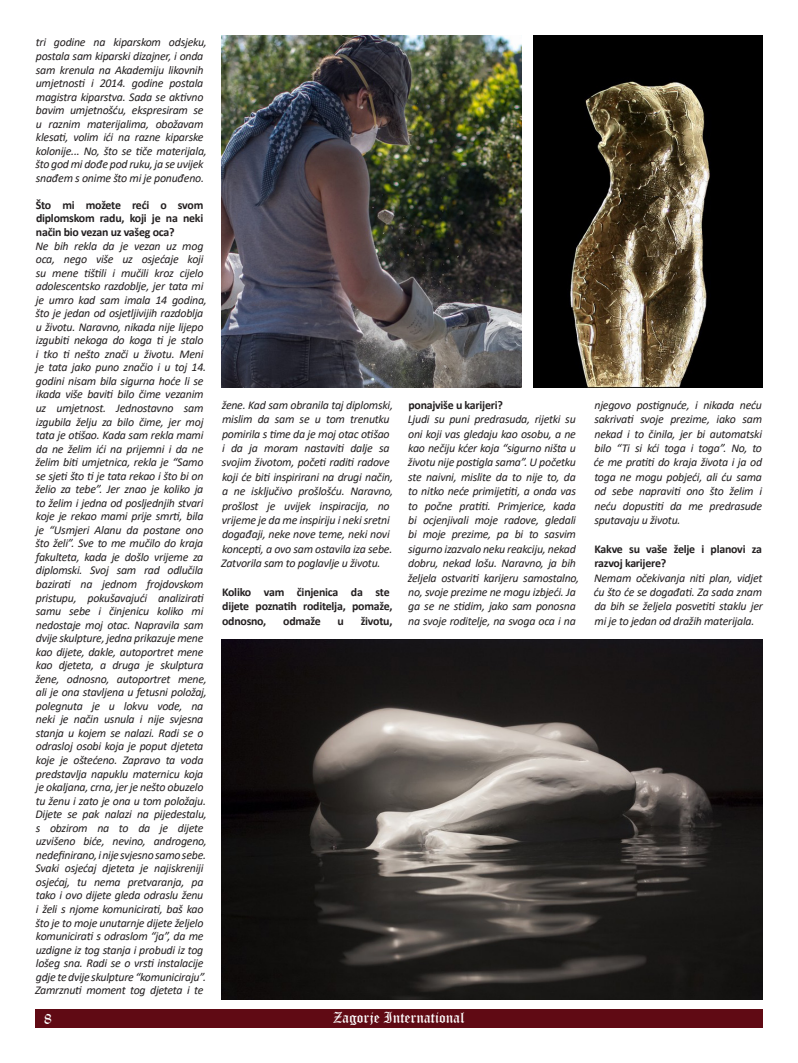
<style>
.page{position:relative;width:798px;height:1063px;background:#fff}
.page>*{position:absolute;margin:0;border:0;box-sizing:border-box;transform-origin:0 0}
.t1{font:15px "Old English Text";color:#fff}
.t2{font:italic 11.88px/13.5px "Calibri";letter-spacing:-.02em;color:#231f20}
.t3{font:700 11.88px/14.4px "Calibri";letter-spacing:-.02em;color:#231f20}
</style>
<div class="page">
<div style="left:35px;top:1009px;width:727px;height:19px;background:#600a14"></div>
<img style="left:221px;top:35px;width:300px;height:353px">
<img style="left:533px;top:35px;width:229px;height:353px">
<img style="left:221px;top:640px;width:541px;height:359px">
<p class="t2" style="left:35px;top:35px;width:173px">tri godine na kiparskom odsjeku, postala sam kiparski dizajner, i onda sam krenula na Akademiju likovnih umjetnosti i 2014. godine postala magistra kiparstva. Sada se aktivno bavim umjetnošću, ekspresiram se u raznim materijalima, obožavam klesati, volim ići na razne kiparske kolonije... No, što se tiče materijala, što god mi dođe pod ruku, ja se uvijek snađem s onime što mi je ponuđeno.</p>
<p class="t3" style="left:36px;top:198px;width:169px;line-height:13.5px;text-align:justify">Što mi možete reći o svom diplomskom radu, koji je na neki način bio vezan uz vašeg oca?</p>
<p class="t2" style="left:35px;top:238px;width:173px">Ne bih rekla da je vezan uz mog oca, nego više uz osjećaje koji su mene tištili i mučili kroz cijelo adolescentsko razdoblje, jer tata mi je umro kad sam imala 14 godina, što je jedan od osjetljivijih razdoblja u životu. Naravno, nikada nije lijepo izgubiti nekoga do koga ti je stalo i tko ti nešto znači u životu. Meni je tata jako puno značio i u toj 14. godini nisam bila sigurna hoće li se ikada više baviti bilo čime vezanim uz umjetnost. Jednostavno sam izgubila želju za bilo čime, jer moj tata je otišao. Kada sam rekla mami da ne želim ići na prijemni i da ne želim biti umjetnica, rekla je “Samo se sjeti što ti je tata rekao i što bi on želio za tebe”. Jer znao je koliko ja to želim i jedna od posljednjih stvari koje je rekao mami prije smrti, bila je “Usmjeri Alanu da postane ono što želi”. Sve to me mučilo do kraja fakulteta, kada je došlo vrijeme za diplomski. Svoj sam rad odlučila bazirati na jednom frojdovskom pristupu, pokušavajući analizirati samu sebe i činjenicu koliko mi nedostaje moj otac. Napravila sam dvije skulpture, jedna prikazuje mene kao dijete, dakle, autoportret mene kao djeteta, a druga je skulptura žene, odnosno, autoportret mene, ali je ona stavljena u fetusni položaj, polegnuta je u lokvu vode, na neki je način usnula i nije svjesna stanja u kojem se nalazi. Radi se o odrasloj osobi koja je poput djeteta koje je oštećeno. Zapravo ta voda predstavlja napuklu maternicu koja je okaljana, crna, jer je nešto obuzelo tu ženu i zato je ona u tom položaju.<br>Dijete se pak nalazi na pijedestalu, s obzirom na to da je dijete uzvišeno biće, nevino, androgeno, nedefinirano, i nije svjesno samo sebe.<br>Svaki osjećaj djeteta je najiskreniji osjećaj, tu nema pretvaranja, pa tako i ovo dijete gleda odraslu ženu i želi s njome komunicirati, baš kao što je to moje unutarnje dijete željelo komunicirati s odraslom “ja”, da me uzdigne iz tog stanja i probudi iz tog lošeg sna. Radi se o vrsti instalacije gdje te dvije skulpture “komuniciraju”.<br>Zamrznuti moment tog djeteta i te</p>
<p class="t2" style="left:221px;top:397px;width:173px;line-height:14.4px">žene. Kad sam obranila taj diplomski, mislim da sam se u tom trenutku pomirila s time da je moj otac otišao i da ja moram nastaviti dalje sa svojim životom, početi raditi radove koji će biti inspirirani na drugi način, a ne isključivo prošlošću. Naravno, prošlost je uvijek inspiracija, no vrijeme je da me inspiriju i neki sretni događaji, neke nove teme, neki novi koncepti, a ovo sam ostavila iza sebe.<br>Zatvorila sam to poglavlje u životu.</p>
<p class="t3" style="left:222px;top:585px;width:172px">Koliko vam činjenica da ste dijete poznatih roditelja, pomaže, odnosno,</p>
<p class="t3" style="left:283px;top:614px;width:39px">odmaže</p>
<p class="t3" style="left:337px;top:614px;width:8px">u</p>
<p class="t3" style="left:360px;top:614px;width:33px">životu,</p>
<p class="t3" style="left:408px;top:397px;width:96px">ponajviše u karijeri?</p>
<p class="t2" style="left:407px;top:412px;width:173px;line-height:14.4px">Ljudi su puni predrasuda, rijetki su oni koji vas gledaju kao osobu, a ne kao nečiju kćer koja “sigurno ništa u životu nije postigla sama”. U početku ste naivni, mislite da to nije to, da to nitko neće primijetiti, a onda vas to počne pratiti. Primjerice, kada bi ocjenjivali moje radove, gledali bi moje prezime, pa bi to sasvim sigurno izazvalo neku reakciju, nekad dobru, nekad lošu. Naravno, ja bih željela ostvariti karijeru samostalno, no, svoje prezime ne mogu izbjeći. Ja ga se ne stidim, jako sam ponosna na svoje roditelje, na svoga oca i na</p>
<p class="t1" style="left:44px;top:1009px;width:9px">8</p>
<p class="t1" style="left:333px;top:1008px;width:133px">Zagorje International</p>
<p class="t2" style="left:593px;top:397px;width:170px;line-height:14.4px;text-align:justify">njegovo postignuće, i nikada neću sakrivati svoje prezime, iako sam nekad i to činila, jer bi automatski bilo “Ti si kći toga i toga”. No, to će me pratiti do kraja života i ja od toga ne mogu pobjeći, ali ću sama od sebe napraviti ono što želim i neću dopustiti da me predrasude sputavaju u životu.</p>
<p class="t3" style="left:594px;top:542px;width:169px">Kakve su vaše želje i planovi za razvoj karijere?</p>
<p class="t2" style="left:593px;top:570px;width:170px;line-height:14.4px;text-align:justify">Nemam očekivanja niti plan, vidjet ću što će se događati. Za sada znam da bih se željela posvetiti staklu jer mi je to jedan od dražih materijala.</p>
</div>
